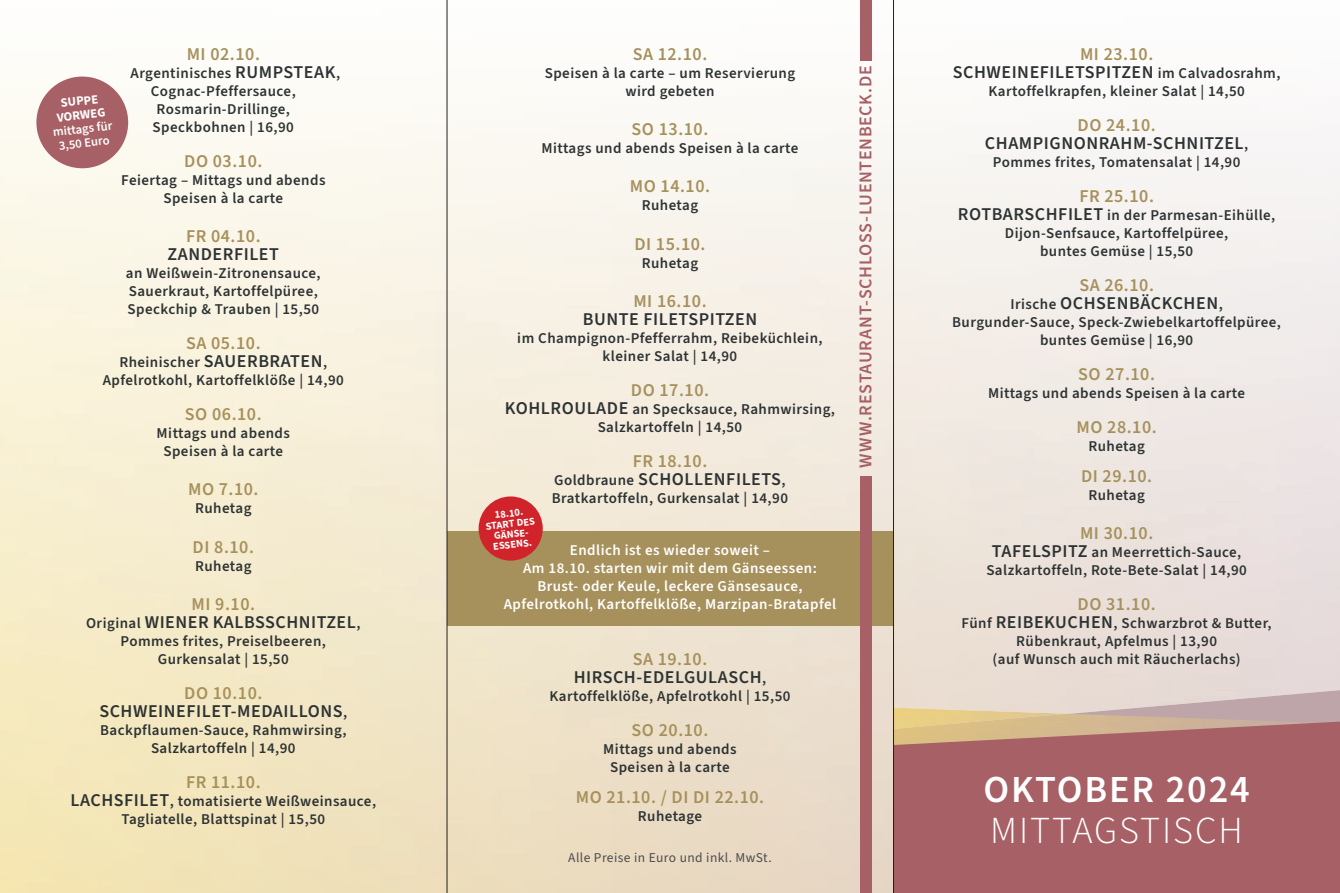
<style>
.page{position:relative;width:1340px;height:893px;background:#fff}
.page>*{position:absolute;margin:0;border:0;box-sizing:border-box;transform-origin:0 0}
.t1{font:300 38.25px "Source Sans 3";letter-spacing:.05em;color:#fff}
.t2{font:600 38.25px "Source Sans 3";letter-spacing:.05em;color:#fff}
.t3{font:600 18px/18px "Source Sans 3";letter-spacing:.03em;color:#2d3333;text-align:center}
.t4{font:600 18px "Source Sans 3";letter-spacing:.03em;color:#a6915c}
.t5{font:600 18px "Source Sans 3";letter-spacing:.035em;color:#a76065}
.t6{font:600 15px/18px "Source Sans 3";letter-spacing:.03em;color:#2d3333;text-align:center}
.t7{font:600 15px/18px "Source Sans 3";letter-spacing:.03em;color:#fff;text-align:center}
.t8{font:13.5px "Source Sans 3";letter-spacing:.03em;color:#4c4d4d}
.t9{font:600 12.75px/14.1px "Source Sans 3";color:#fff;text-align:center}
.t10{font:700 12.75px/14.1px "Source Sans 3";color:#fff;text-align:center}
.t11{font:700 10.5px/10.5px "Source Sans 3";color:#fff;text-align:center}
.s1{font-size:18px}
.s2{color:#a6915c}
.s3{font-size:15px}
</style>
<div class="page">
<img style="left:0;top:0;width:910px;height:893px">
<svg style="left:894px;top:690px;width:445px;height:24px;background:#d9c8c5"></svg>
<img style="left:894px;top:708px;width:175px;height:6px">
<div style="left:894px;top:722px;width:445px;height:171px;background:#a76065"></div>
<div style="left:446px;top:531px;width:447px;height:95px;background:#a6915c"></div>
<div style="left:36px;top:77px;width:92px;height:91px;background:#a76065;border-radius:50%"></div>
<div style="left:859px;top:0;width:12px;height:60px;background:#a76065"></div>
<div style="left:859px;top:476px;width:12px;height:417px;background:#a76065"></div>
<div style="left:478px;top:496px;width:65px;height:65px;background:#d1232a;border-radius:50%"></div>
<hr style="left:447px;top:0;width:1px;height:893px;background:#231f20">
<hr style="left:893px;top:0;width:1px;height:893px;background:#231f20">
<p class="t4" style="left:187px;top:42px;width:75px">MI 02.10.</p>
<p class="t6" style="left:131px;top:64px;width:211px">Argentinisches <span class="s1">RUMPSTEAK</span>,</p>
<p class="t6" style="left:151px;top:82px;width:146px">Cognac-Pfeffersauce,</p>
<p class="t6" style="left:157px;top:100px;width:135px">Rosmarin-Drillinge,</p>
<p class="t6" style="left:153px;top:118px;width:143px">Speckbohnen | 16,90</p>
<p class="t4" style="left:184px;top:149px;width:80px">DO 03.10.</p>
<p class="t6" style="left:121px;top:171px;width:206px">Feiertag – Mittags und abends<br>Speisen à la carte</p>
<p class="t4" style="left:186px;top:224px;width:76px">FR 04.10.</p>
<p class="t3" style="left:168px;top:246px;width:113px">ZANDERFILET</p>
<p class="t6" style="left:126px;top:265px;width:196px;text-align:left">an Weißwein-Zitronensauce,<br>Sauerkraut, Kartoffelpüree,<br>Speckchip &amp; Trauben | 15,50</p>
<p class="t4" style="left:186px;top:331px;width:76px">SA 05.10.</p>
<p class="t6" style="left:103px;top:354px;width:243px">Rheinischer <span class="s1">SAUERBRATEN</span>,<br>Apfelrotkohl, Kartoffelklöße | 14,90</p>
<p class="t4" style="left:185px;top:402px;width:78px">SO 06.10.</p>
<p class="t6" style="left:157px;top:425px;width:135px">Mittags und abends<br>Speisen à la carte</p>
<p class="t4" style="left:188px;top:477px;width:72px">MO 7.10.</p>
<p class="t6" style="left:195px;top:500px;width:58px">Ruhetag</p>
<p class="t4" style="left:193px;top:535px;width:63px">DI 8.10.</p>
<p class="t6" style="left:195px;top:557px;width:58px">Ruhetag</p>
<p class="t3" style="left:86px;top:595px;width:276px"><span class="s2">MI 9.10.<br></span><span class="s3">Original</span> WIENER KALBSSCHNITZEL<span class="s3">,</span></p>
<p class="t6" style="left:121px;top:632px;width:207px">Pommes frites, Preiselbeeren,<br>Gurkensalat | 15,50</p>
<p class="t3" style="left:99px;top:684px;width:249px"><span class="s2">DO 10.10.<br></span>SCHWEINEFILET-MEDAILLONS<span class="s3">,</span></p>
<p class="t6" style="left:100px;top:721px;width:248px">Backpflaumen-Sauce, Rahmwirsing,<br>Salzkartoffeln | 14,90</p>
<p class="t4" style="left:186px;top:770px;width:76px">FR 11.10.</p>
<p class="t6" style="left:70px;top:792px;width:307px"><span class="s1">LACHSFILET</span>, tomatisierte Weißweinsauce,<br>Tagliatelle, Blattspinat | 15,50</p>
<p class="t10" style="left:54px;top:97px;width:50px;rotate:-7deg">SUPPE<br>VORWEG</p>
<p class="t9" style="left:52px;top:126px;width:61px;rotate:-7deg">mittags für<br>3,50 Euro</p>
<p class="t4" style="left:632px;top:42px;width:76px">SA 12.10.</p>
<p class="t6" style="left:545px;top:64px;width:252px">Speisen à la carte – um Reservierung wird gebeten</p>
<p class="t4" style="left:631px;top:117px;width:78px">SO 13.10.</p>
<p class="t6" style="left:541px;top:140px;width:258px">Mittags und abends Speisen à la carte</p>
<p class="t4" style="left:630px;top:174px;width:82px">MO 14.10.</p>
<p class="t6" style="left:641px;top:197px;width:58px">Ruhetag</p>
<p class="t4" style="left:634px;top:232px;width:73px">DI 15.10.</p>
<p class="t6" style="left:641px;top:254px;width:58px">Ruhetag</p>
<p class="t4" style="left:633px;top:289px;width:75px">MI 16.10.</p>
<p class="t3" style="left:582px;top:310px;width:176px">BUNTE FILETSPITZEN</p>
<p class="t6" style="left:517px;top:329px;width:307px">im Champignon-Pfefferrahm, Reibeküchlein, kleiner Salat | 14,90</p>
<p class="t4" style="left:631px;top:378px;width:80px">DO 17.10.</p>
<p class="t6" style="left:505px;top:400px;width:332px"><span class="s1">KOHLROULADE</span> an Specksauce, Rahmwirsing,<br>Salzkartoffeln | 14,50</p>
<p class="t3" style="left:554px;top:452px;width:233px"><span class="s2">FR 18.10.<br></span><span class="s3">Goldbraune</span> SCHOLLENFILETS<span class="s3">,</span></p>
<p class="t6" style="left:552px;top:489px;width:238px">Bratkartoffeln, Gurkensalat | 14,90</p>
<p class="t7" style="left:504px;top:541px;width:334px">Endlich ist es wieder soweit –<br>Am 18.10. starten wir mit dem Gänseessen:<br>Brust- oder Keule, leckere Gänsesauce, Apfelrotkohl, Kartoffelklöße, Marzipan-Bratapfel</p>
<p class="t11" style="left:484px;top:511px;width:51px;rotate:-6deg">18.10.<br>START DES<br>GÄNSE-<br>ESSENS.</p>
<p class="t3" style="left:573px;top:651px;width:194px"><span class="s2">SA 19.10.<br></span>HIRSCH-EDELGULASCH<span class="s3">,</span></p>
<p class="t6" style="left:549px;top:688px;width:243px">Kartoffelklöße, Apfelrotkohl | 15,50</p>
<p class="t4" style="left:631px;top:718px;width:78px">SO 20.10.</p>
<p class="t6" style="left:603px;top:741px;width:135px">Mittags und abends<br>Speisen à la carte</p>
<p class="t4" style="left:575px;top:785px;width:190px">MO 21.10. / DI DI 22.10.</p>
<p class="t6" style="left:638px;top:807px;width:66px">Ruhetage</p>
<p class="t8" style="left:568px;top:848px;width:205px">Alle Preise in Euro und inkl. MwSt.</p>
<p class="t5" style="left:853px;top:468px;width:403px;rotate:-90deg">WWW.RESTAURANT-SCHLOSS-LUENTENBECK.DE</p>
<p class="t3" style="left:952px;top:45px;width:329px"><span class="s2">MI 23.10.<br></span>SCHWEINEFILETSPITZEN <span class="s3">im Calvadosrahm,</span></p>
<p class="t6" style="left:988px;top:82px;width:258px">Kartoffelkrapfen, kleiner Salat | 14,50</p>
<p class="t3" style="left:985px;top:116px;width:265px"><span class="s2">DO 24.10.<br></span>CHAMPIGNONRAHM-SCHNITZEL<span class="s3">,</span></p>
<p class="t6" style="left:992px;top:153px;width:249px">Pommes frites, Tomatensalat | 14,90</p>
<p class="t4" style="left:1079px;top:184px;width:76px">FR 25.10.</p>
<p class="t6" style="left:957px;top:206px;width:319px"><span class="s1">ROTBARSCHFILET</span> in der Parmesan-Eihülle,<br>Dijon-Senfsauce, Kartoffelpüree,<br>buntes Gemüse | 15,50</p>
<p class="t3" style="left:1010px;top:276px;width:214px"><span class="s2">SA 26.10.<br></span><span class="s3">Irische</span> OCHSENBÄCKCHEN<span class="s3">,</span></p>
<p class="t6" style="left:952px;top:313px;width:330px">Burgunder-Sauce, Speck-Zwiebelkartoffelpüree, buntes Gemüse | 16,90</p>
<p class="t4" style="left:1078px;top:362px;width:78px">SO 27.10.</p>
<p class="t6" style="left:988px;top:384px;width:258px">Mittags und abends Speisen à la carte</p>
<p class="t4" style="left:1076px;top:415px;width:82px">MO 28.10.</p>
<p class="t6" style="left:1088px;top:437px;width:58px">Ruhetag</p>
<p class="t4" style="left:1081px;top:464px;width:73px">DI 29.10.</p>
<p class="t6" style="left:1088px;top:486px;width:58px">Ruhetag</p>
<p class="t4" style="left:1080px;top:521px;width:75px">MI 30.10.</p>
<p class="t6" style="left:986px;top:543px;width:262px"><span class="s1">TAFELSPITZ</span> an Meerrettich-Sauce,<br>Salzkartoffeln, Rote-Bete-Salat | 14,90</p>
<p class="t4" style="left:1077px;top:592px;width:80px">DO 31.10.</p>
<p class="t6" style="left:961px;top:614px;width:312px">Fünf <span class="s1">REIBEKUCHEN</span>, Schwarzbrot &amp; Butter,<br>Rübenkraut, Apfelmus | 13,90<br>(auf Wunsch auch mit Räucherlachs)</p>
<h1 class="t2" style="left:983px;top:764px;width:268px">OKTOBER 2024</h1>
<h1 class="t1" style="left:990px;top:805px;width:254px">MITTAGSTISCH</h1>
</div>
